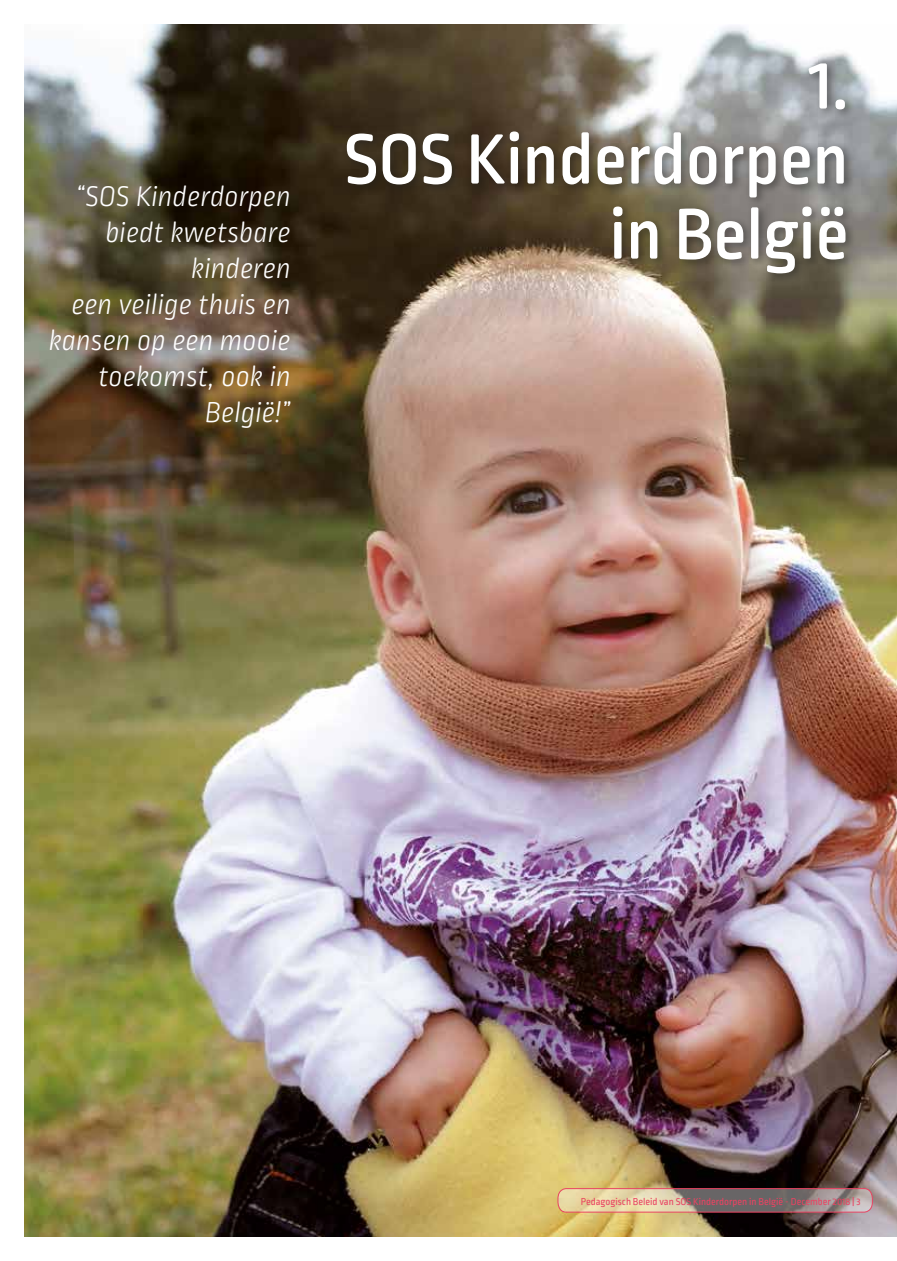
<style>
.page{position:relative;width:897px;height:1261px;background:#fff}
.page>*{position:absolute;margin:0;border:0;box-sizing:border-box;transform-origin:0 0}
.t1{font:500 75px/75px "Ropa Soft Pro";color:#fff;text-align:right}
.t2{font:italic 300 30px/36px "Ropa Soft Pro";color:#fff;text-align:right}
.t3{font:10.5px "Ropa Soft Pro";color:#e94362}
</style>
<div class="page">
<img style="left:24px;top:24px;width:873px;height:1212px">
<svg style="left:557px;top:1187px;width:316px;height:25px"></svg>
<div style="left:342px;top:59px;width:515px;height:226px;background:#1d1d1b;opacity:.5"></div>
<p class="t2" style="left:49px;top:180px;width:244px">“SOS Kinderdorpen biedt kwetsbare kinderen<br>een veilige thuis en kansen op een mooie toekomst, ook in<br>België!”</p>
<h1 class="t1" style="left:344px;top:51px;width:506px">1.<br>SOS Kinderdorpen in België</h1>
<p class="t3" style="left:581px;top:1195px;width:281px">Pedagogisch Beleid van SOS Kinderdorpen in België - December 2018 | 3</p>
</div>
